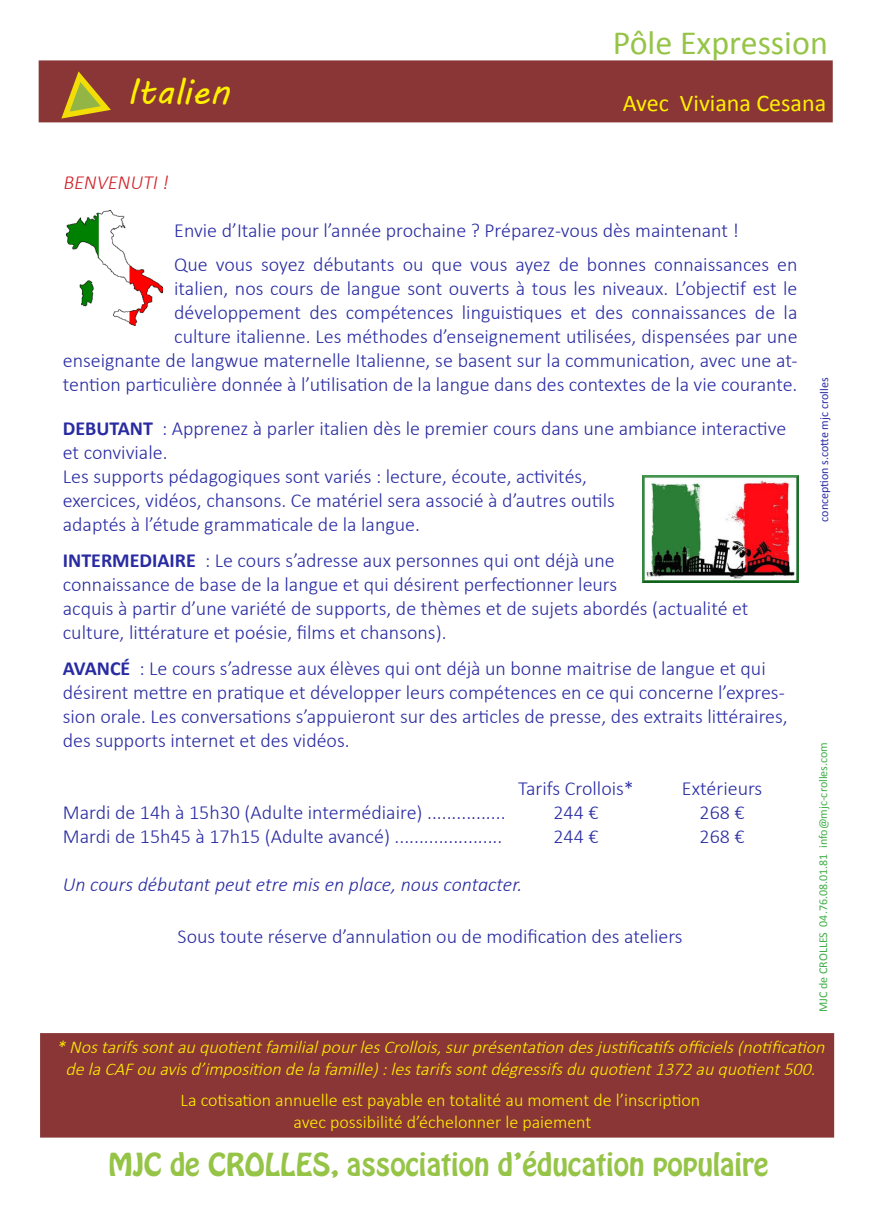
<style>
.page{position:relative;width:874px;height:1225px;background:#fff}
.page>*{position:absolute;margin:0;border:0;box-sizing:border-box;transform-origin:0 0}
.t1{font:36px "MV Boli";color:#fff101}
.t2{font:34px "Calibri";color:#95c447}
.t3{font:28px "Hobo Std";color:#95c447}
.t4{font:24px "Calibri";color:#fff101}
.t5{font:300 20px/24px "Calibri";color:#292ba2}
.t6{font:italic 300 20px "Calibri";color:#292ba2}
.t7{font:italic 300 20px "Calibri";color:#d1232a}
.t8{font:italic 300 18px/21.6px "Calibri";color:#fff101;text-align:center}
.t9{font:300 18px/21.6px "Calibri";color:#fff101;text-align:center}
.t10{font:12px "Calibri";color:#40ae49}
.t11{font:12px "Calibri";color:#292ba2}
.s1{font-weight:700}
</style>
<div class="page">
<img style="left:642px;top:476px;width:156px;height:106px">
<img style="left:67px;top:211px;width:96px;height:114px">
<div style="left:39px;top:60px;width:793px;height:62px;background:#8a3636;border:2px solid #7d2020"></div>
<svg style="left:57px;top:71px;width:56px;height:50px"></svg>
<div style="left:40px;top:1033px;width:793px;height:104px;background:#8a3636;border:2px solid #7d2020"></div>
<p class="t1" style="left:127px;top:67px;width:104px">Italien</p>
<p class="t7" style="left:63px;top:169px;width:111px">BENVENUTI!</p>
<p class="t2" style="left:612px;top:22px;width:216px">Pôle Expression</p>
<p class="t4" style="left:622px;top:87px;width:205px">Avec Viviana Cesana</p>
<p class="t5" style="left:174px;top:218px;width:566px">Envie d’Italie pour l’année prochaine ? Préparez-vous dès maintenant !</p>
<p class="t5" style="left:63px;top:252px;width:735px;text-align:right">Que vous soyez débutants ou que vous ayez de bonnes connaissances en<br>italien, nos cours de langue sont ouverts à tous les niveaux. L’objectif est le développement des compétences linguistiques et des connaissances de la<br>culture italienne. Les méthodes d’enseignement utilisées, dispensées par une<br>enseignante de langwue maternelle Italienne, se basent sur la communication, avec une at&shy;tention particulière donnée à l’utilisation de la langue dans des contextes de la vie courante.</p>
<p class="t5" style="left:63px;top:416px;width:724px"><span class="s1">DEBUTANT</span> : Apprenez à parler italien dès le premier cours dans une ambiance interactive et conviviale.</p>
<p class="t5" style="left:63px;top:464px;width:553px">Les supports pédagogiques sont variés : lecture, écoute, activités, exercices, vidéos, chansons. Ce matériel sera associé à d’autres outils adaptés à l’étude grammaticale de la langue.</p>
<p class="t5" style="left:63px;top:548px;width:686px"><span class="s1">INTERMEDIAIRE</span> : Le cours s’adresse aux personnes qui ont déjà une<br>connaissance de base de la langue et qui désirent perfectionner leurs<br>acquis à partir d’une variété de supports, de thèmes et de sujets abordés (actualité et culture, littérature et poésie, films et chansons).</p>
<p class="t5" style="left:63px;top:656px;width:726px"><span class="s1">AVANCÉ</span> : Le cours s’adresse aux élèves qui ont déjà un bonne maitrise de langue et qui désirent mettre en pratique et développer leurs compétences en ce qui concerne l’expres&shy;sion orale. Les conversations s’appuieront sur des articles de presse, des extraits littéraires, des supports internet et des vidéos.</p>
<p class="t5" style="left:518px;top:776px;width:117px">Tarifs Crollois*</p>
<p class="t5" style="left:681px;top:776px;width:82px">Extérieurs</p>
<p class="t5" style="left:63px;top:800px;width:444px">Mardi de 14h à 15h30 (Adulte intermédiaire) ................</p>
<p class="t5" style="left:553px;top:800px;width:47px">244 €</p>
<p class="t5" style="left:699px;top:800px;width:47px">268 €</p>
<p class="t5" style="left:63px;top:824px;width:441px">Mardi de 15h45 à 17h15 (Adulte avancé) ......................</p>
<p class="t5" style="left:553px;top:824px;width:47px">244 €</p>
<p class="t5" style="left:699px;top:824px;width:47px">268 €</p>
<p class="t6" style="left:63px;top:871px;width:460px">Un cours débutant peut etre mis en place, nous contacter.</p>
<p class="t5" style="left:177px;top:924px;width:506px">Sous toute réserve d’annulation ou de modification des ateliers</p>
<p class="t11" style="left:816px;top:521px;width:145px;rotate:-90deg">conception s.cotte mjc crolles</p>
<p class="t10" style="left:815px;top:1012px;width:272px;rotate:-90deg">MJC de CROLLES 04.76.08.01.81 info@mjc-crolles.com</p>
<p class="t8" style="left:56px;top:1036px;width:774px">*NostarifssontauquotientfamilialpourlesCrollois,surprésentationdesjustificatifsofficiels(notification delaCAFouavisd’impositiondelafamille):lestarifssontdégressifsduquotient1372auquotient500.</p>
<p class="t9" style="left:180px;top:1089px;width:521px">La cotisation annuelle est payable en totalité au moment de l’inscription avec possibilité d’échelonner le paiement</p>
<p class="t3" style="left:108px;top:1145px;width:661px">MJC de CROLLES, association d’éducation populaire</p>
</div>
